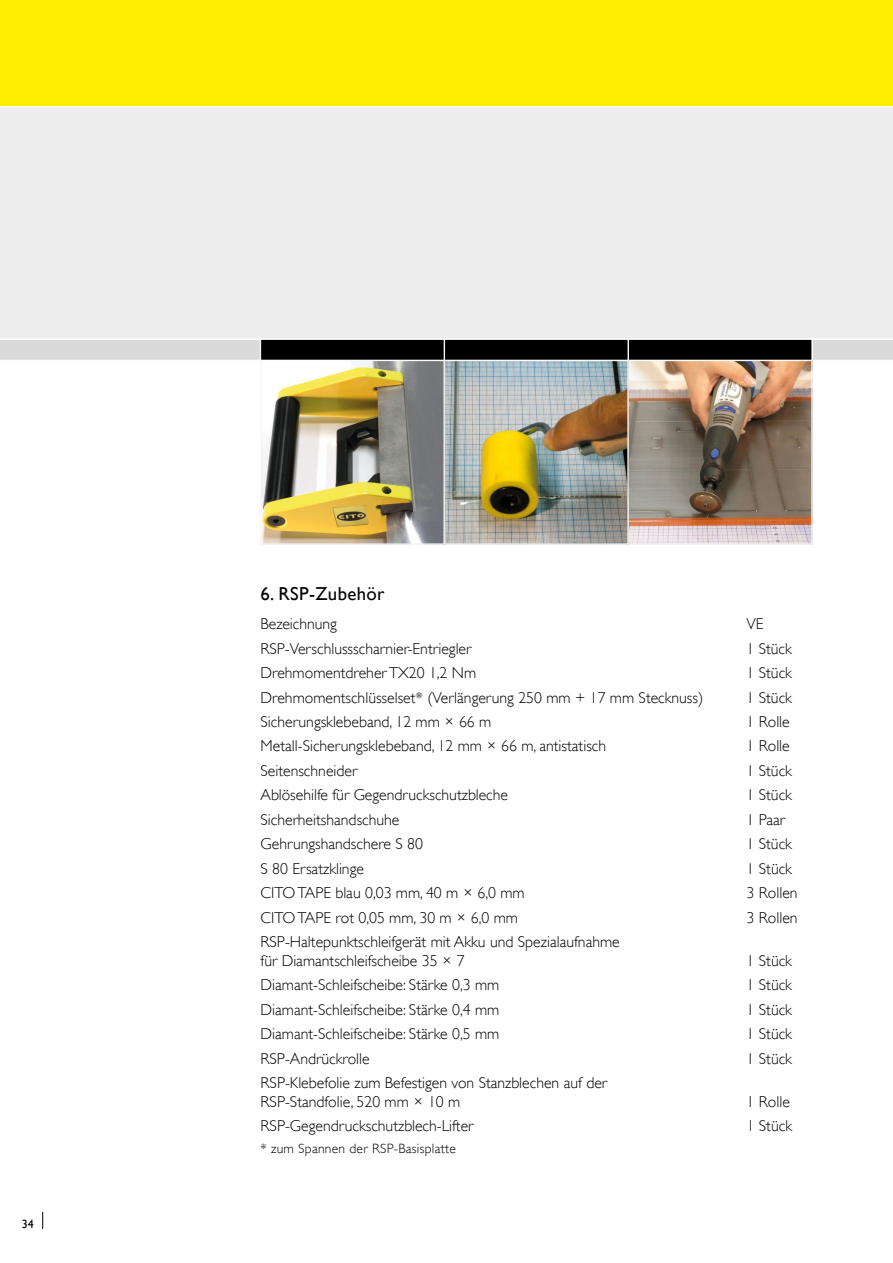
<style>
.page{position:relative;width:893px;height:1263px;background:#fff}
.page>*{position:absolute;margin:0;border:0;box-sizing:border-box;transform-origin:0 0}
.t1{font:18.75px "Gill Sans";letter-spacing:.02em;color:#000}
.t2{font:300 15.75px/18.9px "Gill Sans";color:#000}
.t3{font:300 13.5px "Gill Sans";letter-spacing:.02em;color:#000}
.t4{font:12px "Gill Sans";color:#000}
</style>
<div class="page">
<div style="left:0;top:0;width:893px;height:106px;background:#ffed00"></div>
<div style="left:0;top:107px;width:893px;height:231px;background:#ededed"></div>
<div style="left:0;top:340px;width:260px;height:20px;background:#dadada"></div>
<svg style="left:42px;top:1212px;width:1px;height:17px"></svg>
<div style="left:260px;top:339px;width:184px;height:21px;background:#000;border:1px solid #fff"></div>
<div style="left:444px;top:339px;width:184px;height:21px;background:#000;border:1px solid #fff"></div>
<div style="left:628px;top:339px;width:184px;height:21px;background:#000;border:1px solid #fff"></div>
<div style="left:813px;top:340px;width:80px;height:20px;background:#dadada"></div>
<img style="left:630px;top:363px;width:180px;height:179px">
<div style="left:628px;top:360px;width:184px;height:184px;border:1px solid #fff"></div>
<img style="left:447px;top:363px;width:179px;height:179px">
<div style="left:444px;top:360px;width:184px;height:184px;border:1px solid #fff"></div>
<img style="left:263px;top:363px;width:179px;height:179px">
<div style="left:260px;top:360px;width:184px;height:184px;border:1px solid #fff"></div>
<p class="t4" style="left:22px;top:1217px;width:14px">34</p>
<p class="t1" style="left:260px;top:583px;width:126px">6. RSP-Zubehör</p>
<p class="t2" style="left:260px;top:614px;width:78px">Bezeichnung</p>
<p class="t2" style="left:746px;top:614px;width:19px">VE</p>
<p class="t2" style="left:260px;top:639px;width:212px">RSP-Verschlussscharnier-Entriegler</p>
<p class="t2" style="left:746px;top:639px;width:47px">1 Stück</p>
<p class="t2" style="left:260px;top:663px;width:217px">Drehmomentdreher TX20 1,2 Nm</p>
<p class="t2" style="left:746px;top:663px;width:47px">1 Stück</p>
<p class="t2" style="left:260px;top:688px;width:444px">Drehmomentschlüsselset* (Verlängerung 250 mm + 17 mm Stecknuss)</p>
<p class="t2" style="left:746px;top:688px;width:47px">1 Stück</p>
<p class="t2" style="left:260px;top:712px;width:232px">Sicherungsklebeband, 12 mm × 66 m</p>
<p class="t2" style="left:746px;top:712px;width:45px">1 Rolle</p>
<p class="t2" style="left:260px;top:737px;width:347px">Metall-Sicherungsklebeband, 12 mm × 66 m, antistatisch</p>
<p class="t2" style="left:746px;top:737px;width:45px">1 Rolle</p>
<p class="t2" style="left:260px;top:761px;width:98px">Seitenschneider</p>
<p class="t2" style="left:746px;top:761px;width:47px">1 Stück</p>
<p class="t2" style="left:260px;top:785px;width:249px">Ablösehilfe für Gegendruckschutzbleche</p>
<p class="t2" style="left:746px;top:785px;width:47px">1 Stück</p>
<p class="t2" style="left:260px;top:810px;width:141px">Sicherheitshandschuhe</p>
<p class="t2" style="left:747px;top:810px;width:40px">1 Paar</p>
<p class="t2" style="left:261px;top:834px;width:164px">Gehrungshandschere S 80</p>
<p class="t2" style="left:747px;top:834px;width:47px">1 Stück</p>
<p class="t2" style="left:261px;top:859px;width:105px">S 80 Ersatzklinge</p>
<p class="t2" style="left:747px;top:859px;width:47px">1 Stück</p>
<p class="t2" style="left:261px;top:883px;width:266px">CITO TAPE blau 0,03 mm, 40 m × 6,0 mm</p>
<p class="t2" style="left:747px;top:883px;width:52px">3 Rollen</p>
<p class="t2" style="left:261px;top:908px;width:259px">CITO TAPE rot 0,05 mm, 30 m × 6,0 mm</p>
<p class="t2" style="left:747px;top:908px;width:52px">3 Rollen</p>
<p class="t2" style="left:261px;top:932px;width:361px">RSP-Haltepunktschleifgerät mit Akku und Spezialaufnahme für Diamantschleifscheibe 35 × 7</p>
<p class="t2" style="left:747px;top:951px;width:47px">1 Stück</p>
<p class="t2" style="left:261px;top:975px;width:240px">Diamant-Schleifscheibe: Stärke 0,3 mm</p>
<p class="t2" style="left:747px;top:975px;width:47px">1 Stück</p>
<p class="t2" style="left:261px;top:1000px;width:240px">Diamant-Schleifscheibe: Stärke 0,4 mm</p>
<p class="t2" style="left:747px;top:1000px;width:47px">1 Stück</p>
<p class="t2" style="left:261px;top:1024px;width:240px">Diamant-Schleifscheibe: Stärke 0,5 mm</p>
<p class="t2" style="left:747px;top:1024px;width:47px">1 Stück</p>
<p class="t2" style="left:261px;top:1049px;width:111px">RSP-Andrückrolle</p>
<p class="t2" style="left:747px;top:1049px;width:47px">1 Stück</p>
<p class="t2" style="left:261px;top:1073px;width:348px">RSP-Klebefolie zum Befestigen von Stanzblechen auf der<br>RSP-Standfolie, 520 mm × 10 m</p>
<p class="t2" style="left:747px;top:1092px;width:45px">1 Rolle</p>
<p class="t2" style="left:261px;top:1116px;width:214px">RSP-Gegendruckschutzblech-Lifter</p>
<p class="t2" style="left:747px;top:1116px;width:47px">1 Stück</p>
<p class="t3" style="left:260px;top:1141px;width:197px">* zum Spannen der RSP-Basisplatte</p>
</div>
